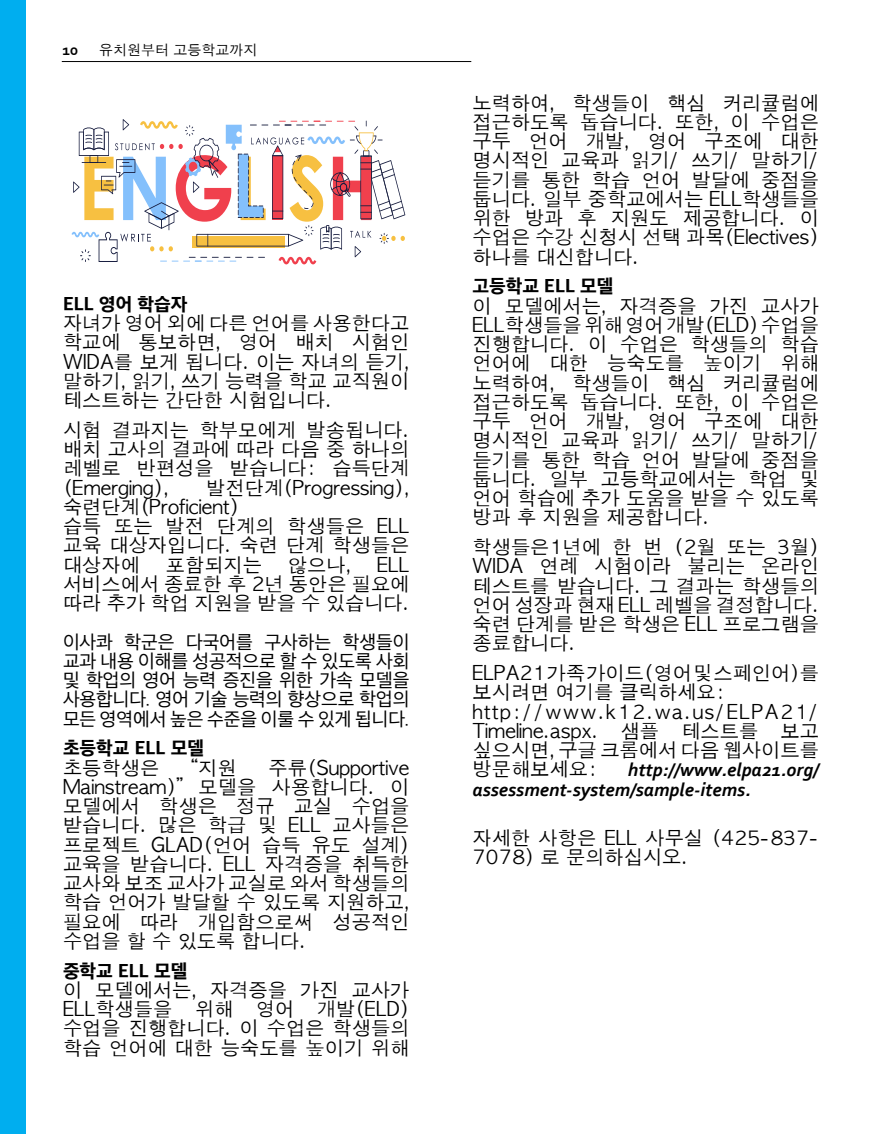
<style>
.page{position:relative;width:882px;height:1134px;background:#fff}
.page>*{position:absolute;margin:0;border:0;box-sizing:border-box;transform-origin:0 0}
.t1{font:19.25px/19.2px "Apple Gothic";color:#000;text-align:justify}
.t2{font:19.25px/19.2px "Apple SD Gothic Neo";color:#000;text-align:justify}
.t3{font:italic 700 19.25px/19.2px "Corbel";color:#000}
.t4{font:800 19.25px "Apple SD Gothic Neo";color:#000}
.t5{font:700 15.75px "Corbel";color:#000}
.t6{font:14px "Apple Gothic";color:#000}
</style>
<div class="page">
<div style="left:0;top:0;width:26px;height:1134px;background:#00aeef"></div>
<hr style="left:62px;top:61px;width:409px;height:1px;background:#000">
<svg style="left:72px;top:119px;width:333px;height:145px"></svg>
<p class="t5" style="left:63px;top:40px;width:17px">10</p>
<p class="t6" style="left:99px;top:42px;width:160px">유치원부터 고등학교까지</p>
<p class="t4" style="left:63px;top:294px;width:126px">ELL 영어 학습자</p>
<p class="t1" style="left:63px;top:314px;width:348px">자녀가 영어 외에 다른 언어를 사용한다고 학교에 통보하면, 영어 배치 시험인 WIDA를 보게 됩니다. 이는 자녀의 듣기, 말하기, 읽기, 쓰기 능력을 학교 교직원이 테스트하는 간단한 시험입니다.</p>
<p class="t1" style="left:63px;top:421px;width:348px">시험 결과지는 학부모에게 발송됩니다. 배치 고사의 결과에 따라 다음 중 하나의 레벨로 반편성을 받습니다: 습득단계 (Emerging),</p>
<p class="t1" style="left:63px;top:478px;width:348px;text-align:left;text-indent:143px">발전단계(Progressing), 숙련단계(Proficient)<br>습득 또는 발전 단계의 학생들은 ELL 교육 대상자입니다. 숙련 단계 학생들은 대상자에</p>
<p class="t1" style="left:166px;top:555px;width:98px">포함되지는</p>
<p class="t1" style="left:288px;top:555px;width:65px">않으나,</p>
<p class="t1" style="left:63px;top:555px;width:348px;text-indent:314px">ELL 서비스에서 종료한 후 2년 동안은 필요에 따라 추가 학업 지원을 받을 수 있습니다.</p>
<p class="t2" style="left:63px;top:633px;width:348px">이사콰 학군은 다국어를 구사하는 학생들이 교과 내용 이해를 성공적으로 할 수 있도록 사회 및 학업의 영어 능력 증진을 위한 가속 모델을 사용합니다. 영어 기술 능력의 향상으로 학업의 모든 영역에서 높은 수준을 이룰 수 있게 됩니다.</p>
<p class="t4" style="left:63px;top:738px;width:142px">초등학교 ELL 모델</p>
<p class="t1" style="left:63px;top:758px;width:98px">초등학생은</p>
<p class="t1" style="left:191px;top:758px;width:47px">“지원</p>
<p class="t1" style="left:63px;top:758px;width:348px;text-indent:206px">주류(Supportive Mainstream)” 모델을 사용합니다. 이 모델에서 학생은 정규 교실 수업을 받습니다. 많은 학급 및 ELL 교사들은 프로젝트 GLAD(언어 습득 유도 설계) 교육을 받습니다. ELL 자격증을 취득한 교사와 보조 교사가 교실로 와서 학생들의 학습 언어가 발달할 수 있도록 지원하고, 필요에 따라 개입함으로써 성공적인 수업을 할 수 있도록 합니다.</p>
<p class="t4" style="left:63px;top:960px;width:126px">중학교 ELL 모델</p>
<p class="t1" style="left:63px;top:981px;width:348px">이 모델에서는, 자격증을 가진 교사가 ELL학생들을 위해 영어 개발(ELD) 수업을 진행합니다. 이 수업은 학생들의 학습 언어에 대한 능숙도를 높이기 위해</p>
<p class="t1" style="left:473px;top:93px;width:348px">노력하여, 학생들이 핵심 커리큘럼에 접근하도록 돕습니다. 또한, 이 수업은 구두 언어 개발, 영어 구조에 대한 명시적인 교육과 읽기/ 쓰기/ 말하기/ 듣기를 통한 학습 언어 발달에 중점을 둡니다. 일부 중학교에서는 ELL학생들을 위한 방과 후 지원도 제공합니다. 이 수업은 수강 신청시 선택 과목(Electives) 하나를 대신합니다.</p>
<p class="t4" style="left:473px;top:276px;width:142px">고등학교 ELL 모델</p>
<p class="t1" style="left:473px;top:296px;width:348px">이 모델에서는, 자격증을 가진 교사가 ELL학생들을 위해 영어 개발(ELD) 수업을 진행합니다. 이 수업은 학생들의 학습 언어에 대한 능숙도를 높이기 위해 노력하여, 학생들이 핵심 커리큘럼에 접근하도록 돕습니다. 또한, 이 수업은 구두 언어 개발, 영어 구조에 대한 명시적인 교육과 읽기/ 쓰기/ 말하기/ 듣기를 통한 학습 언어 발달에 중점을 둡니다. 일부 고등학교에서는 학업 및 언어 학습에 추가 도움을 받을 수 있도록 방과 후 지원을 제공합니다.</p>
<p class="t1" style="left:473px;top:538px;width:348px">학생들은1년에 한 번 (2월 또는 3월)<br>WIDA 연례 시험이라 불리는 온라인 테스트를 받습니다. 그 결과는 학생들의 언어 성장과 현재 ELL 레벨을 결정합니다. 숙련 단계를 받은 학생은 ELL 프로그램을 종료합니다.</p>
<p class="t1" style="left:473px;top:664px;width:348px;text-align:left">ELPA21 가족 가이드(영어 및 스페인어)를 보시려면 여기를 클릭하세요: http://www.k12.wa.us/ELPA21/<br>Timeline.aspx. 샘플 테스트를 보고 싶으시면, 구글 크롬에서 다음 웹사이트를 방문해보세요:</p>
<p class="t3" style="left:473px;top:760px;width:348px;text-indent:155px">http://www.elpa21.org/ assessment-system/sample-items.</p>
<p class="t1" style="left:473px;top:828px;width:348px">자세한 사항은 ELL 사무실 (425-837-<br>7078) 로 문의하십시오.</p>
</div>
